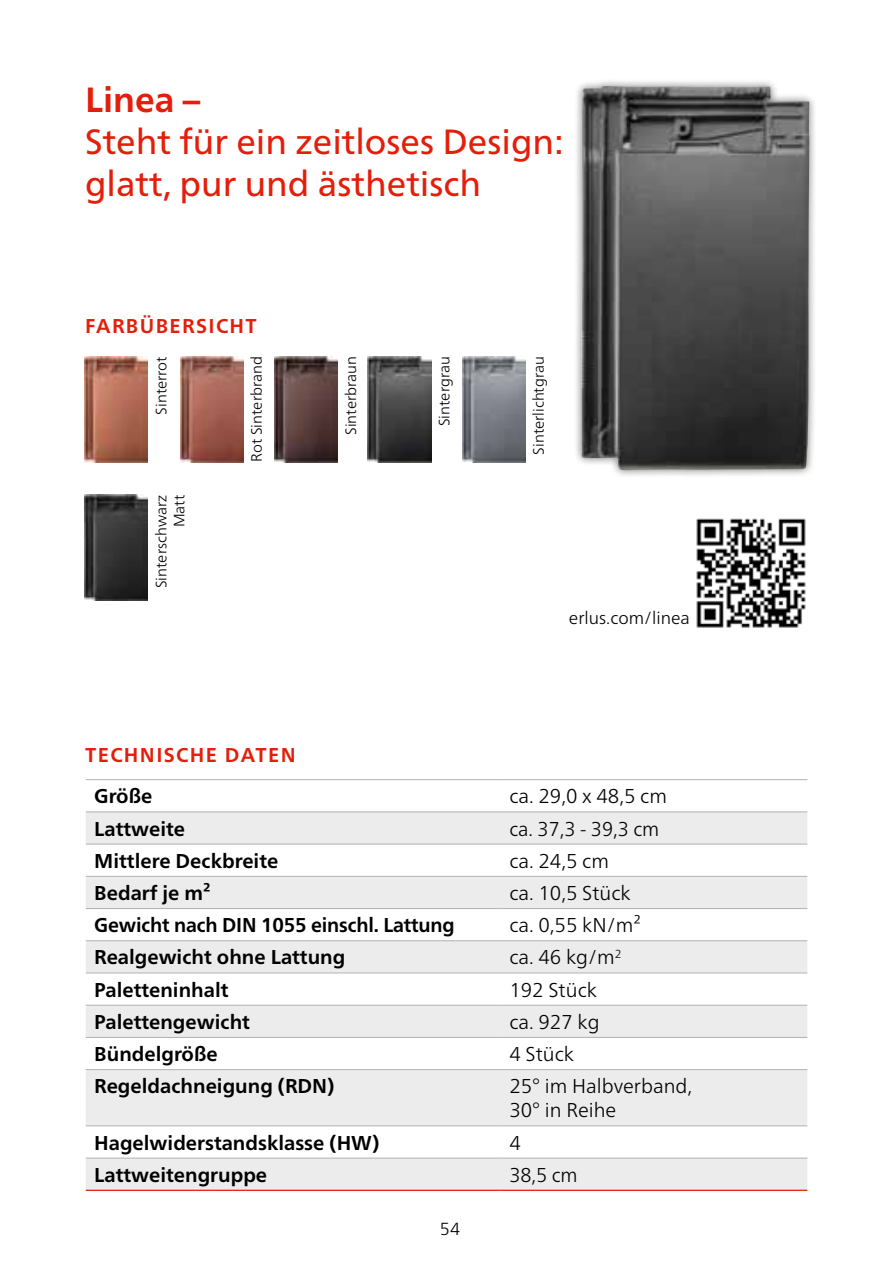
<style>
.page{position:relative;width:893px;height:1276px;background:#fff}
.page>*{position:absolute;margin:0;border:0;box-sizing:border-box;transform-origin:0 0}
.t1{font:35px/42px "Frutiger Neue LT Pro";color:#e41e0a}
.t2{font:700 35px "Frutiger Neue LT Pro";color:#e41e0a}
.t3{font:700 20px "Frutiger Neue LT Pro";color:#000}
.t4{font:300 20px/24px "Frutiger Neue LT Pro";color:#000}
.t5{font:700 20px "Frutiger Neue LT Pro";letter-spacing:.07em;color:#e41e0a}
.t6{font:300 17.5px "Frutiger Neue LT Pro";color:#000}
.t7{font:300 15px/18px "Frutiger Neue LT Pro";color:#000;text-align:right}
</style>
<div class="page">
<img style="left:696px;top:518px;width:110px;height:110px">
<div style="left:573px;top:78px;width:244px;height:400px;background:#000;opacity:.5"></div>
<img style="left:581px;top:86px;width:228px;height:384px">
<img style="left:85px;top:356px;width:62px;height:106px">
<img style="left:85px;top:495px;width:63px;height:106px">
<img style="left:180px;top:356px;width:63px;height:106px">
<img style="left:275px;top:356px;width:62px;height:106px">
<img style="left:368px;top:356px;width:63px;height:106px">
<img style="left:462px;top:356px;width:63px;height:106px">
<svg style="left:86px;top:812px;width:721px;height:377px;fill:#ececec"></svg>
<hr style="left:86px;top:811px;width:415px;height:1px;background:#b1b2b3">
<hr style="left:501px;top:811px;width:306px;height:1px;background:#b1b2b3">
<hr style="left:86px;top:843px;width:415px;height:1px;background:#b1b2b3">
<hr style="left:501px;top:843px;width:306px;height:1px;background:#b1b2b3">
<hr style="left:86px;top:876px;width:415px;height:1px;background:#b1b2b3">
<hr style="left:501px;top:876px;width:306px;height:1px;background:#b1b2b3">
<hr style="left:86px;top:908px;width:415px;height:1px;background:#b1b2b3">
<hr style="left:501px;top:908px;width:306px;height:1px;background:#b1b2b3">
<hr style="left:86px;top:940px;width:415px;height:1px;background:#b1b2b3">
<hr style="left:501px;top:940px;width:306px;height:1px;background:#b1b2b3">
<hr style="left:86px;top:972px;width:415px;height:1px;background:#b1b2b3">
<hr style="left:501px;top:972px;width:306px;height:1px;background:#b1b2b3">
<hr style="left:86px;top:1004px;width:415px;height:1px;background:#b1b2b3">
<hr style="left:501px;top:1004px;width:306px;height:1px;background:#b1b2b3">
<hr style="left:86px;top:1037px;width:415px;height:1px;background:#b1b2b3">
<hr style="left:501px;top:1037px;width:306px;height:1px;background:#b1b2b3">
<hr style="left:86px;top:1069px;width:415px;height:1px;background:#b1b2b3">
<hr style="left:501px;top:1069px;width:306px;height:1px;background:#b1b2b3">
<hr style="left:86px;top:1125px;width:415px;height:1px;background:#b1b2b3">
<hr style="left:501px;top:1125px;width:306px;height:1px;background:#b1b2b3">
<hr style="left:86px;top:1157px;width:415px;height:1px;background:#b1b2b3">
<hr style="left:501px;top:1157px;width:306px;height:1px;background:#b1b2b3">
<hr style="left:86px;top:779px;width:415px;height:1px;background:#b1b2b3">
<hr style="left:501px;top:779px;width:306px;height:1px;background:#b1b2b3">
<hr style="left:86px;top:1189px;width:415px;height:2px;background:#e41e0a">
<hr style="left:501px;top:1189px;width:306px;height:2px;background:#e41e0a">
<h1 class="t2" style="left:85px;top:79px;width:117px">Linea –</h1>
<h1 class="t1" style="left:85px;top:120px;width:481px">Steht für ein zeitloses Design: glatt, pur und ästhetisch</h1>
<p class="t5" style="left:85px;top:314px;width:173px">FARBÜBERSICHT</p>
<p class="t7" style="left:152px;top:414px;width:60px;rotate:-90deg">Sinterrot</p>
<p class="t7" style="left:152px;top:588px;width:95px;rotate:-90deg">Sinterschwarz<br>Matt</p>
<p class="t7" style="left:247px;top:462px;width:107px;rotate:-90deg">Rot Sinterbrand</p>
<p class="t7" style="left:342px;top:435px;width:80px;rotate:-90deg">Sinterbraun</p>
<p class="t7" style="left:435px;top:426px;width:71px;rotate:-90deg">Sintergrau</p>
<p class="t7" style="left:529px;top:455px;width:100px;rotate:-90deg">Sinterlichtgrau</p>
<p class="t6" style="left:569px;top:607px;width:122px">erlus.com/linea</p>
<p class="t5" style="left:85px;top:743px;width:212px">TECHNISCHE DATEN</p>
<p class="t3" style="left:94px;top:784px;width:60px">Größe</p>
<p class="t4" style="left:509px;top:784px;width:159px">ca. 29,0 x 48,5 cm</p>
<p class="t3" style="left:94px;top:817px;width:92px">Lattweite</p>
<p class="t4" style="left:509px;top:816px;width:151px">ca. 37,3 - 39,3 cm</p>
<p class="t3" style="left:94px;top:849px;width:186px">Mittlere Deckbreite</p>
<p class="t4" style="left:509px;top:848px;width:101px">ca. 24,5 cm</p>
<p class="t3" style="left:94px;top:881px;width:118px">Bedarf je m²</p>
<p class="t4" style="left:509px;top:881px;width:123px">ca. 10,5 Stück</p>
<p class="t3" style="left:94px;top:913px;width:362px">Gewicht nach DIN 1055 einschl. Lattung</p>
<p class="t4" style="left:509px;top:913px;width:133px">ca. 0,55 kN/m²</p>
<p class="t3" style="left:94px;top:945px;width:253px">Realgewicht ohne Lattung</p>
<p class="t4" style="left:509px;top:945px;width:114px">ca. 46 kg/m<sup>2</sup></p>
<p class="t3" style="left:94px;top:978px;width:136px">Paletteninhalt</p>
<p class="t4" style="left:509px;top:977px;width:89px">192 Stück</p>
<p class="t3" style="left:94px;top:1010px;width:157px">Palettengewicht</p>
<p class="t4" style="left:509px;top:1009px;width:92px">ca. 927 kg</p>
<p class="t3" style="left:94px;top:1042px;width:125px">Bündelgröße</p>
<p class="t4" style="left:509px;top:1042px;width:66px">4 Stück</p>
<p class="t3" style="left:94px;top:1074px;width:242px">Regeldachneigung (RDN)</p>
<p class="t4" style="left:509px;top:1074px;width:184px">25° im Halbverband,<br>30° in Reihe</p>
<p class="t3" style="left:94px;top:1130px;width:286px">Hagelwiderstandsklasse (HW)</p>
<p class="t4" style="left:509px;top:1130px;width:13px">4</p>
<p class="t3" style="left:94px;top:1163px;width:174px">Lattweitengruppe</p>
<p class="t4" style="left:509px;top:1162px;width:70px">38,5 cm</p>
<p class="t6" style="left:440px;top:1217px;width:22px">54</p>
</div>
